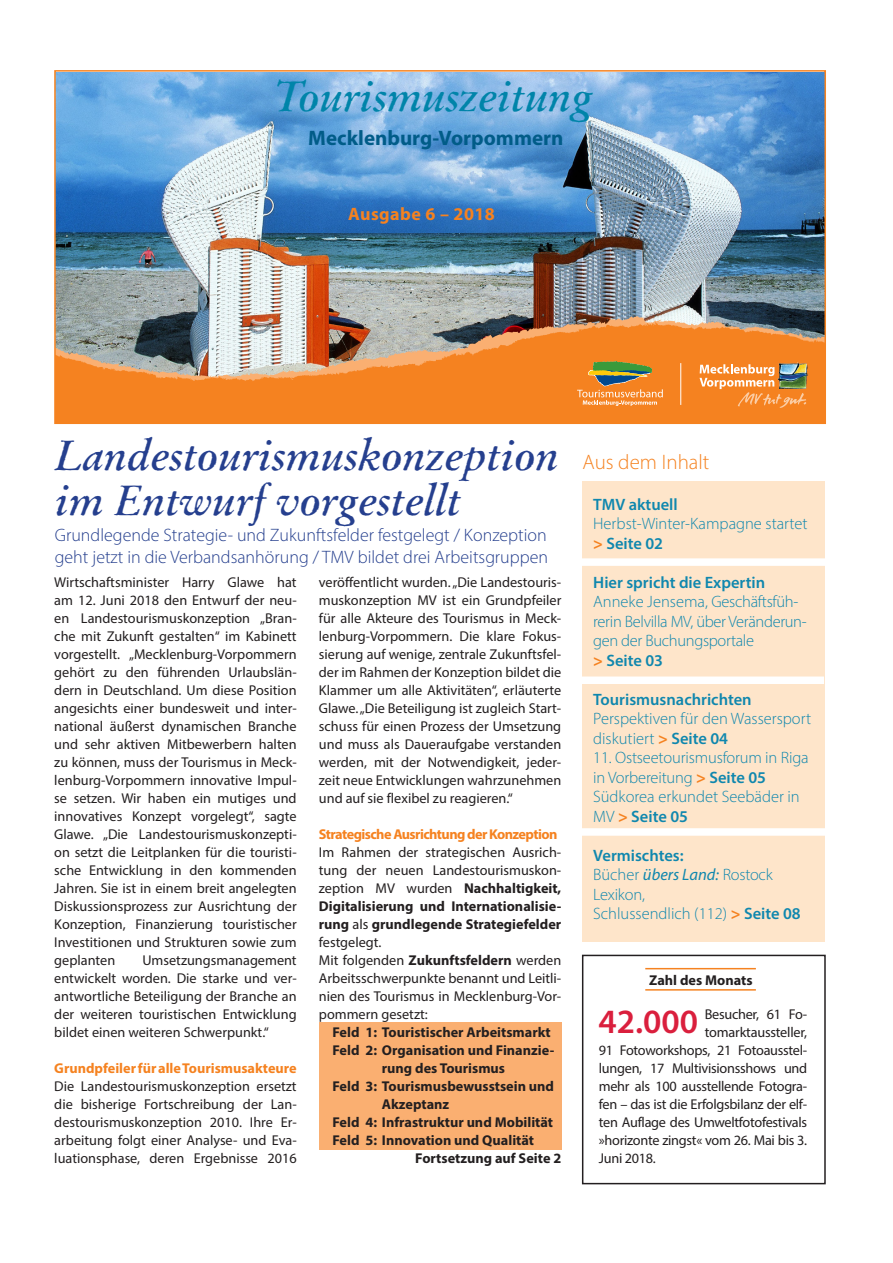
<style>
.page{position:relative;width:893px;height:1263px;background:#fff}
.page>*{position:absolute;margin:0;border:0;box-sizing:border-box;transform-origin:0 0}
.Headline_1A{font:italic 700 42px/45px "Garamond Rough";color:#253f8e}
.t1{font:italic 700 42px "Garamond Rough";color:#0084a9}
.Headline_3{font:600 34.2px "Myriad Pro";color:#da1f3d}
.t2{font:700 21px "Myriad Pro";color:#015c88}
.Inhaltsverzeichnis_H{font:300 21px "Myriad Pro";color:#f58220}
.Subline_1B{font:300 18px/22.5px "Myriad Pro";color:#253f8e}
.t3{font:700 18px "Myriad Pro";letter-spacing:.025em;color:#f58220}
.Inhaltsverzeichnis_l{font:300 16.5px/19.5px "Myriad Pro";letter-spacing:-.005em;color:#0f87ae}
.Fließtext{font:14.25px/18px "Myriad Pro";color:#231f20;text-align:justify}
.Fließtext-2{font:14.25px "Myriad Pro";letter-spacing:-.02em;color:#231f20}
.Fließtext-3{font:700 14.25px/18px "Myriad Pro";color:#231f20}
.Fließtext-4{font:700 14.25px "Myriad Pro";letter-spacing:-.04em;color:#f58220}
.s1{font-weight:700;color:#f58220}
.s2{font-weight:700}
.s3{font-weight:600}
.s4{font-weight:400;font-style:italic}
</style>
<div class="page">
<div style="left:319px;top:1023px;width:242px;height:127px;background:#faaf71"></div>
<img style="left:57px;top:73px;width:766px;height:244px">
<div style="left:582px;top:955px;width:244px;height:229px;border:2px solid #231f20"></div>
<div style="left:583px;top:481px;width:242px;height:461px;background:#fee5ca"></div>
<div style="left:577px;top:676px;width:247px;height:8px;background:#fff"></div>
<img style="left:57px;top:317px;width:766px;height:5px">
<img style="left:57px;top:322px;width:766px;height:99px">
<hr style="left:680px;top:363px;width:1px;height:42px;background:#fff">
<svg style="left:577px;top:362px;width:85px;height:44px;background:#c99044"></svg>
<svg style="left:699px;top:362px;width:107px;height:46px;background:#e3964e"></svg>
<hr style="left:645px;top:968px;width:111px;height:1px;background:#f58220">
<hr style="left:645px;top:989px;width:111px;height:1px;background:#f58220">
<div style="left:582px;top:558px;width:247px;height:8px;background:#fff"></div>
<div style="left:581px;top:828px;width:247px;height:8px;background:#fff"></div>
<div style="left:54px;top:70px;width:772px;height:354px;border:2px solid #f58220"></div>
<p class="t1" style="left:274px;top:71px;width:320px">Tourismuszeitung</p>
<p class="t2" style="left:308px;top:124px;width:257px">Mecklenburg-Vorpommern</p>
<p class="t3" style="left:348px;top:202px;width:148px">Ausgabe 6 – 2018</p>
<p class="Headline_1A" style="left:55px;top:433px;width:506px">Landestourismuskonzeption im Entwurf vorgestellt</p>
<p class="Subline_1B" style="left:55px;top:523px;width:495px">Grundlegende Strategie- und Zukunftsfelder festgelegt / Konzeption geht jetzt in die Verbandsanhörung / TMV bildet drei Arbeitsgruppen</p>
<p class="Fließtext" style="left:54px;top:573px;width:244px">Wirtschaftsminister Harry Glawe hat am 12. Juni 2018 den Entwurf der neu&shy;en Landestourismuskonzeption „Bran&shy;che mit Zukunft gestalten“ im Kabinett vorgestellt. „Mecklenburg-Vorpommern gehört zu den führenden Urlaubslän&shy;dern in Deutschland. Um diese Position angesichts einer bundesweit und inter&shy;national äußerst dynamischen Branche und sehr aktiven Mitbewerbern halten zu können, muss der Tourismus in Meck&shy;lenburg-Vorpommern innovative Impul&shy;se setzen. Wir haben ein mutiges und innovatives Konzept vorgelegt“, sagte Glawe. „Die Landestourismuskonzepti&shy;on setzt die Leitplanken für die touristi&shy;sche Entwicklung in den kommenden Jahren. Sie ist in einem breit angelegten Diskussionsprozess zur Ausrichtung der Konzeption, Finanzierung touristischer Investitionen und Strukturen sowie zum geplanten</p>
<p class="Fließtext" style="left:54px;top:951px;width:244px;text-indent:88px">Umsetzungsmanagement entwickelt worden. Die starke und ver&shy;antwortliche Beteiligung der Branche an der weiteren touristischen Entwicklung bildet einen weiteren Schwerpunkt.“</p>
<p class="Fließtext" style="left:54px;top:1059px;width:244px"><span class="s1">Grundpfeiler für alle Tourismusakteure </span>Die Landestourismuskonzeption ersetzt die bisherige Fortschreibung der Lan&shy;destourismuskonzeption 2010. Ihre Er&shy;arbeitung folgt einer Analyse- und Eva&shy;luationsphase, deren Ergebnisse 2016</p>
<p class="Fließtext" style="left:319px;top:573px;width:244px">veröffentlicht wurden. „Die Landestouris&shy;muskonzeption MV ist ein Grundpfeiler für alle Akteure des Tourismus in Meck&shy;lenburg-Vorpommern. Die klare Fokus&shy;sierung auf wenige, zentrale Zukunftsfel&shy;der im Rahmen der Konzeption bildet die Klammer um alle Aktivitäten“, erläuterte Glawe. „Die Beteiligung ist zugleich Start&shy;schuss für einen Prozess der Umsetzung und muss als Daueraufgabe verstanden werden, mit der Notwendigkeit, jeder&shy;zeit neue Entwicklungen wahrzunehmen und auf sie flexibel zu reagieren.“</p>
<p class="Fließtext-4" style="left:319px;top:825px;width:240px">Strategische Ausrichtung der Konzeption</p>
<p class="Fließtext" style="left:319px;top:843px;width:244px">Im Rahmen der strategischen Ausrich&shy;tung der neuen Landestourismuskon&shy;zeption MV wurden <span class="s2">Nachhaltigkeit, Digitalisierung und Internationalisie&shy;rung</span> als <span class="s2">grundlegende Strategiefelder </span>festgelegt.</p>
<p class="Fließtext" style="left:319px;top:951px;width:244px">Mit folgenden <span class="s2">Zukunftsfeldern</span> werden Arbeitsschwerpunkte benannt und Leitli&shy;nien des Tourismus in Mecklenburg-Vor&shy;pommern gesetzt:</p>
<p class="Fließtext-3" style="left:332px;top:1023px;width:220px">Feld 1: Touristischer Arbeitsmarkt</p>
<p class="Fließtext-3" style="left:332px;top:1041px;width:223px">Feld 2: Organisation und Finanzie-</p>
<p class="Fließtext-3" style="left:382px;top:1059px;width:125px">rung des Tourismus</p>
<p class="Fließtext-3" style="left:382px;top:1077px;width:174px;text-indent:-50px">Feld 3: Tourismusbewusstsein und<br>Akzeptanz</p>
<p class="Fließtext-3" style="left:332px;top:1113px;width:222px">Feld 4: Infrastruktur und Mobilität</p>
<p class="Fließtext-3" style="left:332px;top:1131px;width:203px">Feld 5: Innovation und Qualität</p>
<p class="Fließtext-3" style="left:415px;top:1149px;width:148px">Fortsetzung auf Seite 2</p>
<p class="Inhaltsverzeichnis_H" style="left:583px;top:450px;width:128px">Aus dem Inhalt</p>
<p class="Inhaltsverzeichnis_l" style="left:593px;top:494px;width:216px"><span class="s3">TMV aktuell<br></span>Herbst-Winter-Kampagne startet <span class="s1">&gt;</span> <span class="s3">Seite 02</span></p>
<p class="Inhaltsverzeichnis_l" style="left:593px;top:572px;width:215px"><span class="s3">Hier spricht die Expertin<br></span>Anneke Jensema, Geschäftsfüh&shy;rerin Belvilla MV, über Veränderun&shy;gen der Buchungsportale<br><span class="s1">&gt;</span> <span class="s3">Seite 03</span></p>
<p class="Inhaltsverzeichnis_l" style="left:593px;top:689px;width:219px"><span class="s3">Tourismusnachrichten<br></span>Perspektiven für den Wassersport diskutiert <span class="s1">&gt;</span> <span class="s3">Seite 04</span></p>
<p class="Inhaltsverzeichnis_l" style="left:593px;top:748px;width:217px">11. Ostseetourismusforum in Riga in Vorbereitung <span class="s1">&gt;</span> <span class="s3">Seite 05<br></span>Südkorea erkundet Seebäder in<br>MV <span class="s1">&gt;</span> <span class="s3">Seite 05</span></p>
<p class="Inhaltsverzeichnis_l" style="left:593px;top:845px;width:209px"><span class="s3">Vermischtes:<br></span>Bücher <span class="s4">übers Land:</span> Rostock<br>Lexikon,<br>Schlussendlich (112) <span class="s1">&gt;</span> <span class="s3">Seite 08</span></p>
<p class="Fließtext-3" style="left:649px;top:970px;width:105px">Zahl des Monats</p>
<p class="Headline_3" style="left:598px;top:999px;width:101px">42.000</p>
<p class="Fließtext-2" style="left:705px;top:1005px;width:104px">Besucher, 61 Fo-</p>
<p class="Fließtext" style="left:705px;top:1023px;width:104px">tomarktaussteller,</p>
<p class="Fließtext-2" style="left:599px;top:1041px;width:210px">91 Fotoworkshops, 21 Fotoausstel-</p>
<p class="Fließtext-2" style="left:599px;top:1059px;width:210px">lungen, 17 Multivisionsshows und</p>
<p class="Fließtext-2" style="left:599px;top:1077px;width:210px">mehr als 100 ausstellende Fotogra-</p>
<p class="Fließtext-2" style="left:599px;top:1095px;width:210px">fen – das ist die Erfolgsbilanz der elf-</p>
<p class="Fließtext-2" style="left:599px;top:1113px;width:210px">ten Auflage des Umweltfotofestivals</p>
<p class="Fließtext-2" style="left:599px;top:1131px;width:210px">»horizonte zingst« vom 26. Mai bis 3.</p>
<p class="Fließtext-2" style="left:599px;top:1149px;width:59px">Juni 2018.</p>
</div>
